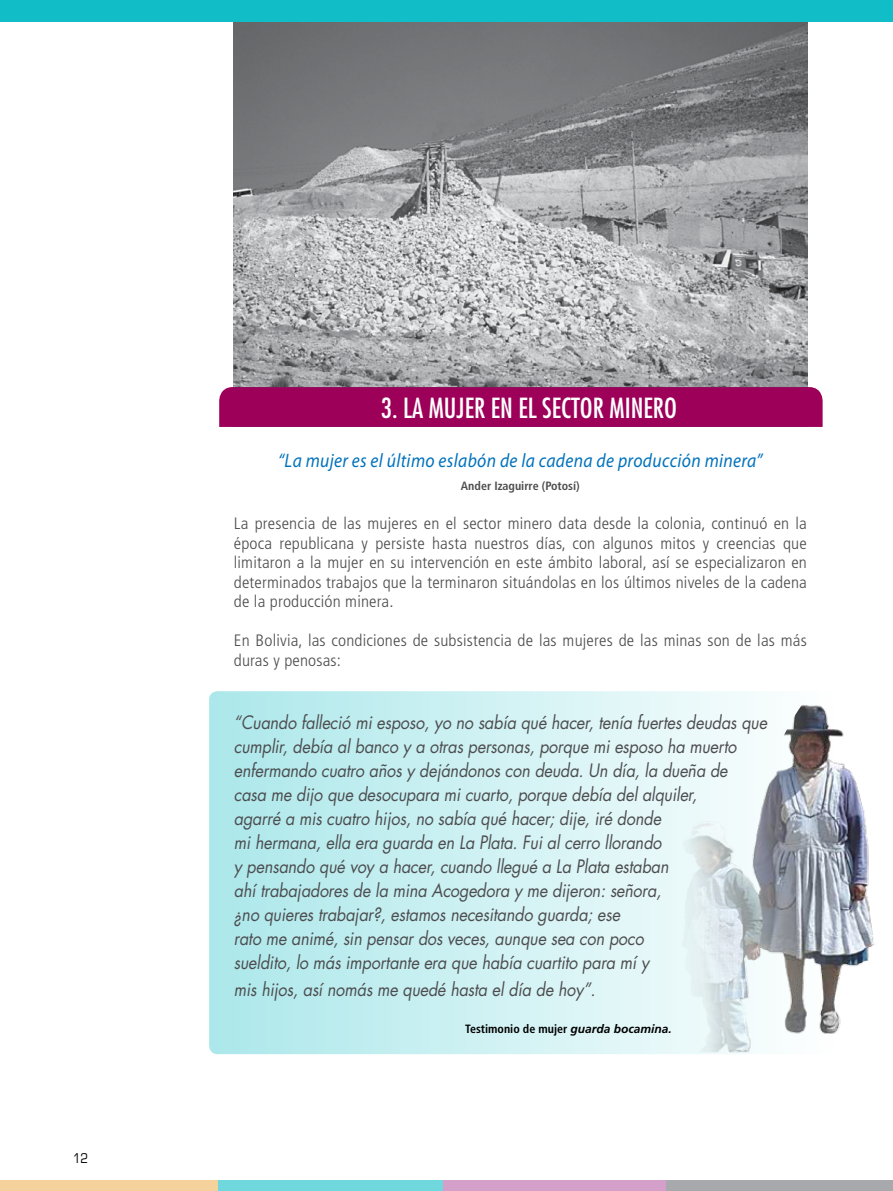
<style>
.page{position:relative;width:893px;height:1191px;background:#fff}
.page>*{position:absolute;margin:0;border:0;box-sizing:border-box;transform-origin:0 0}
.t1{font:condensed 27px "Futura Std";color:#fff}
.t2{font:italic 19.5px "Myriad Pro";letter-spacing:.02em;color:#0072bc;scale:.9 1}
.t3{font:italic 18px/24px "Futura Std";letter-spacing:-.01em;color:#4d4d4f;scale:.9 1}
.t4{font:300 condensed 16.5px/19.5px "Frutiger LT Std";letter-spacing:.01em;color:#4d4d4f;text-align:justify;scale:1.05 1}
.t5{font:condensed 13.5px "Eurostile LT Std";color:#000}
.t6{font:700 condensed 12px "Frutiger LT Std";color:#000}
.t7{font:700 condensed 12px "Frutiger LT Std";color:#4d4d4f}
.s1{font-style:italic;font-stretch:normal}
</style>
<div class="page">
<div style="left:0;top:1180px;width:218px;height:11px;background:#f5d19c"></div>
<div style="left:218px;top:1180px;width:226px;height:11px;background:#70d7dd"></div>
<div style="left:443px;top:1180px;width:226px;height:11px;background:#d49fc8"></div>
<div style="left:666px;top:1180px;width:227px;height:11px;background:#a7a9ac"></div>
<img style="left:234px;top:21px;width:574px;height:366px">
<div style="left:209px;top:691px;width:624px;height:363px;background:linear-gradient(to right,#abe7eb,#fefefe);border-radius:9px"></div>
<img style="left:677px;top:702px;width:199px;height:350px">
<div style="left:0;top:0;width:893px;height:21px;background:#11bdc7"></div>
<div style="left:219px;top:387px;width:604px;height:40px;background:#9c0059"></div>
<p class="t5" style="left:73px;top:1150px;width:17px">12</p>
<h1 class="t1" style="left:381px;top:392px;width:297px">3. LA MUJER EN EL SECTOR MINERO</h1>
<p class="t2" style="left:278px;top:449px;width:540px">“La mujer es el último eslabón de la cadena de producción minera”</p>
<p class="t7" style="left:461px;top:479px;width:120px">Ander Izaguirre (Potosí)</p>
<p class="t4" style="left:234px;top:514px;width:547px">La presencia de las mujeres en el sector minero data desde la colonia, continuó en la época republicana y persiste hasta nuestros días, con algunos mitos y creencias que limitaron a la mujer en su intervención en este ámbito laboral, así se especializaron en determinados trabajos que la terminaron situándolas en los últimos niveles de la cadena de la producción minera.</p>
<p class="t4" style="left:234px;top:631px;width:547px">En Bolivia, las condiciones de subsistencia de las mujeres de las minas son de las más duras y penosas:</p>
<p class="t3" style="left:234px;top:710px;width:594px">“Cuando falleció mi esposo, yo no sabía qué hacer, tenía fuertes deudas que cumplir, debía al banco y a otras personas, porque mi esposo ha muerto enfermando cuatro años y dejándonos con deuda. Un día, la dueña de<br>casa me dijo que desocupara mi cuarto, porque debía del alquiler,<br>agarré a mis cuatro hijos, no sabía qué hacer; dije, iré donde<br>mi hermana, ella era guarda en La Plata. Fui al cerro llorando<br>y pensando qué voy a hacer, cuando llegué a La Plata estaban<br>ahí trabajadores de la mina Acogedora y me dijeron: señora,<br>¿no quieres trabajar?, estamos necesitando guarda; ese<br>rato me animé, sin pensar dos veces, aunque sea con poco<br>sueldito, lo más importante era que había cuartito para mí y</p>
<p class="t3" style="left:234px;top:977px;width:403px">mis hijos, así nomás me quedé hasta el día de hoy”.</p>
<p class="t6" style="left:465px;top:1022px;width:208px">Testimonio de mujer <span class="s1">guarda bocamina.</span></p>
</div>
